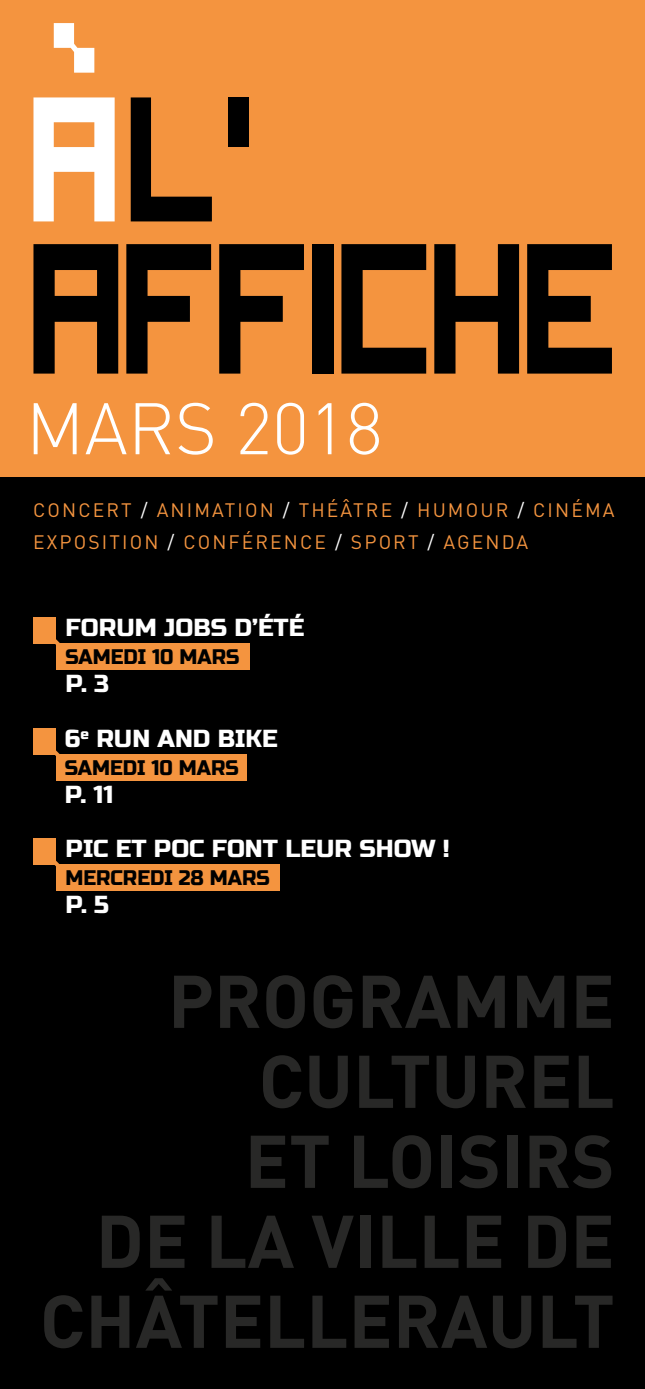
<style>
.page{position:relative;width:645px;height:1389px;background:#fff}
.page>*{position:absolute;margin:0;border:0;box-sizing:border-box;transform-origin:0 0}
.t1{font:176.75px "Symtext";letter-spacing:-.09em;color:#000;scale:.82 1}
.t2{font:169.22px "Symtext";color:#000;scale:.82 1}
.t3{font:700 73.33px/80px "DIN";color:#282827;text-align:right}
.t4{font:300 71.75px "DIN";color:#fff}
.t5{font:24.5px "Russo One";color:#fff}
.t6{font:21px "Russo One";color:#000;scale:.95 1}
.t7{font:19.25px/31.5px "DIN";letter-spacing:.11em;color:#f4943f}
.s1{color:#fff}
</style>
<div class="page">
<div style="left:0;top:0;width:645px;height:477px;background:#f4943f"></div>
<div style="left:0;top:477px;width:645px;height:912px;background:#000"></div>
<div style="left:33px;top:617px;width:23px;height:26px;background:#f4943f"></div>
<div style="left:33px;top:838px;width:23px;height:27px;background:#f4943f"></div>
<div style="left:57px;top:643px;width:193px;height:26px;background:#f4943f"></div>
<div style="left:57px;top:865px;width:223px;height:26px;background:#f4943f"></div>
<svg style="left:44px;top:639px;width:16px;height:16px"></svg>
<svg style="left:54px;top:860px;width:15px;height:16px"></svg>
<div style="left:33px;top:728px;width:23px;height:26px;background:#f4943f"></div>
<div style="left:57px;top:754px;width:190px;height:27px;background:#f4943f"></div>
<svg style="left:44px;top:750px;width:16px;height:16px"></svg>
<h2 class="t2" style="left:33px;top:23px;width:288px"><span class="s1">À</span>L’</h2>
<h1 class="t1" style="left:33px;top:166px;width:733px">afFICHE</h1>
<h3 class="t4" style="left:26px;top:384px;width:358px">MARS 2018</h3>
<p class="t7" style="left:33px;top:494px;width:583px">CONCERT <span class="s1">/</span> ANIMATION <span class="s1">/</span> THÉÂTRE <span class="s1">/</span> HUMOUR <span class="s1">/</span> CINÉMA<br>EXPOSITION <span class="s1">/</span> CONFÉRENCE <span class="s1">/</span> SPORT <span class="s1">/</span> AGENDA</p>
<p class="t5" style="left:66px;top:613px;width:240px">FORUM JOBS D’ÉTÉ</p>
<p class="t6" style="left:66px;top:644px;width:184px">SAMEDI 10 MARS</p>
<p class="t5" style="left:66px;top:669px;width:45px">P. 3</p>
<p class="t5" style="left:65px;top:724px;width:214px">6<sup>e</sup> RUN AND BIKE</p>
<p class="t6" style="left:65px;top:755px;width:184px">SAMEDI 10 MARS</p>
<p class="t5" style="left:65px;top:780px;width:50px">P. 11</p>
<p class="t5" style="left:66px;top:835px;width:386px">PIC ET POC FONT LEUR SHOW !</p>
<p class="t6" style="left:66px;top:866px;width:216px">MERCREDI 28 MARS</p>
<p class="t5" style="left:66px;top:891px;width:45px">P. 5</p>
<h3 class="t3" style="left:40px;top:958px;width:576px">PROGRAMME<br>CULTUREL<br>ET LOISIRS<br>DE LA VILLE DE<br>CHÂTELLERAULT</h3>
</div>
